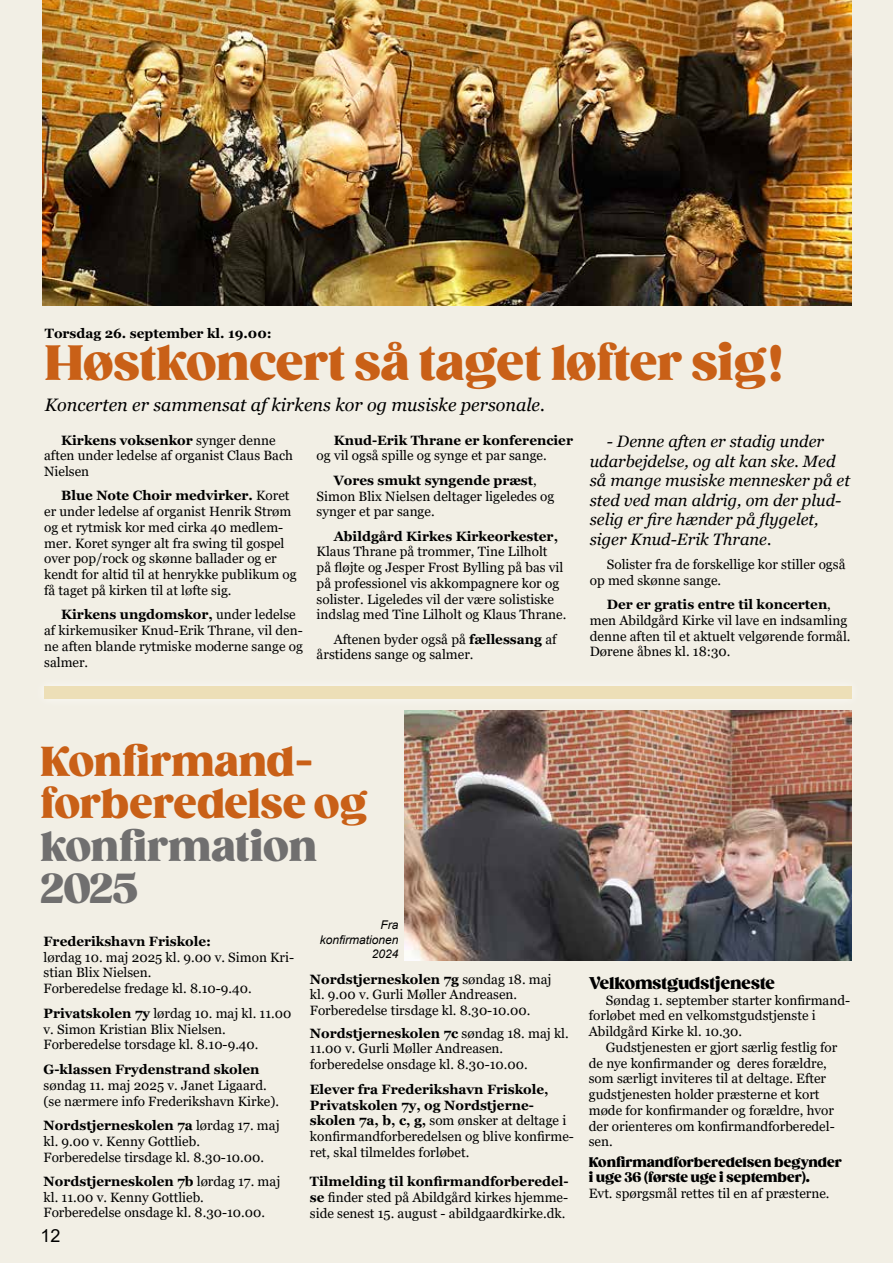
<style>
.page{position:relative;width:893px;height:1263px;background:#f2efe5}
.page>*{position:absolute;margin:0;border:0;box-sizing:border-box;transform-origin:0 0}
.t1{font:800 48px "Gazpacho";color:#c96017}
.t2{font:800 40.5px/42px "Gazpacho";color:#c96017}
.t3{font:800 40.5px/42px "Gazpacho";color:#706f6f}
.t4{font:italic 18px "Georgia";color:#000}
.t5{font:18px "Arial";color:#000}
.t6{font:italic 16.5px/19.5px "Georgia";color:#000}
.t7{font:800 16.5px "Gazpacho";color:#000}
.t8{font:13.5px/15.8px "Georgia";color:#000}
.t9{font:700 13.5px "Georgia";color:#000}
.t10{font:800 13.5px/15.8px "Gazpacho";color:#000}
.t11{font:italic 12px/14.4px "Arial";color:#000;text-align:right}
.s1{font-weight:700}
</style>
<div class="page">
<img style="left:405px;top:710px;width:446px;height:250px">
<div style="left:34px;top:676px;width:827px;height:32px;background:#f3f1e8"></div>
<div style="left:44px;top:686px;width:807px;height:12px;background:#eddfb7"></div>
<img style="left:43px;top:0;width:808px;height:306px">
<p class="t9" style="left:45px;top:324px;width:228px">Torsdag 26. september kl. 19.00:</p>
<h1 class="t1" style="left:45px;top:333px;width:740px">Høstkoncert så taget løfter sig!</h1>
<h3 class="t4" style="left:45px;top:394px;width:502px">Koncerten er sammensat af kirkens kor og musiske personale.</h3>
<p class="t6" style="left:590px;top:432px;width:262px;text-indent:17px">- Denne aften er stadig under udarbejdelse, og alt kan ske. Med så mange musiske mennesker på et sted ved man aldrig, om der plud&shy;selig er fire hænder på flygelet, siger Knud-Erik Thrane.</p>
<p class="t8" style="left:590px;top:557px;width:257px;text-indent:17px">Solister fra de forskellige kor stiller også op med skønne sange.</p>
<p class="t8" style="left:590px;top:597px;width:262px;text-indent:17px"><span class="s1">Der er gratis entre til koncerten</span>, men Abildgård Kirke vil lave en indsamling denne aften til et aktuelt velgørende formål.<br>Dørene åbnes kl. 18:30.</p>
<p class="t8" style="left:44px;top:432px;width:250px;text-indent:17px"><span class="s1">Kirkens voksenkor</span> synger denne aften under ledelse af organist Claus Bach<br>Nielsen</p>
<p class="t8" style="left:44px;top:488px;width:254px;text-indent:17px"><span class="s1">Blue Note Choir medvirker.</span> Koret er under ledelse af organist Henrik Strøm og et rytmisk kor med cirka 40 medlem&shy;mer. Koret synger alt fra swing til gospel over pop/rock og skønne ballader og er kendt for altid til at henrykke publikum og få taget på kirken til at løfte sig.</p>
<p class="t8" style="left:44px;top:607px;width:260px;text-indent:17px"><span class="s1">Kirkens ungdomskor,</span> under ledelse af kirkemusiker Knud-Erik Thrane, vil den&shy;ne aften blande rytmiske moderne sange og salmer.</p>
<p class="t9" style="left:334px;top:431px;width:241px">Knud-Erik Thrane er konferencier</p>
<p class="t8" style="left:317px;top:444px;width:232px;line-height:24.3px;text-align:center">og vil også spille og synge et par sange.<br><span class="s1">Vores smukt syngende præst</span>,</p>
<p class="t8" style="left:317px;top:488px;width:239px">Simon Blix Nielsen deltager ligeledes og synger et par sange.</p>
<p class="t9" style="left:334px;top:527px;width:226px">Abildgård Kirkes Kirkeorkester,</p>
<p class="t8" style="left:317px;top:544px;width:251px">Klaus Thrane på trommer, Tine Lilholt<br>på fløjte og Jesper Frost Bylling på bas vil på professionel vis akkompagnere kor og solister. Ligeledes vil der være solistiske indslag med Tine Lilholt og Klaus Thrane.</p>
<p class="t8" style="left:317px;top:631px;width:241px;text-indent:17px">Aftenen byder også på <span class="s1">fællessang</span> af årstidens sange og salmer.</p>
<h2 class="t2" style="left:40px;top:742px;width:328px">Konfirmand&shy;forberedelse og</h2>
<h2 class="t3" style="left:40px;top:826px;width:278px">konfirmation<br>2025</h2>
<p class="t11" style="left:320px;top:918px;width:80px">Fra konfirmationen<br>2024</p>
<p class="t9" style="left:44px;top:932px;width:169px">Frederikshavn Friskole:</p>
<p class="t8" style="left:44px;top:949px;width:252px">lørdag 10. maj 2025 kl. 9.00 v. Simon Kri&shy;stian Blix Nielsen.<br>Forberedelse fredage kl. 8.10-9.40.</p>
<p class="t8" style="left:44px;top:1005px;width:249px"><span class="s1">Privatskolen 7y</span> lørdag 10. maj kl. 11.00 v. Simon Kristian Blix Nielsen.<br>Forberedelse torsdage kl. 8.10-9.40.</p>
<p class="t9" style="left:44px;top:1061px;width:217px">G-klassen Frydenstrand skolen</p>
<p class="t8" style="left:44px;top:1077px;width:237px">søndag 11. maj 2025 v. Janet Ligaard. (se nærmere info Frederikshavn Kirke).</p>
<p class="t8" style="left:44px;top:1118px;width:238px"><span class="s1">Nordstjerneskolen 7a</span> lørdag 17. maj kl. 9.00 v. Kenny Gottlieb.<br>Forberedelse tirsdage kl. 8.30-10.00.</p>
<p class="t8" style="left:44px;top:1173px;width:238px"><span class="s1">Nordstjerneskolen 7b</span> lørdag 17. maj kl. 11.00 v. Kenny Gottlieb.<br>Forberedelse onsdage kl. 8.30-10.00.</p>
<p class="t8" style="left:310px;top:971px;width:243px"><span class="s1">Nordstjerneskolen 7g</span> søndag 18. maj kl. 9.00 v. Gurli Møller Andreasen.<br>Forberedelse tirsdage kl. 8.30-10.00.</p>
<p class="t8" style="left:310px;top:1025px;width:260px"><span class="s1">Nordstjerneskolen 7c</span> søndag 18. maj kl.<br>11.00 v. Gurli Møller Andreasen. forberedelse onsdage kl. 8.30-10.00.</p>
<p class="t8" style="left:310px;top:1081px;width:265px"><span class="s1">Elever fra Frederikshavn Friskole, Privatskolen 7y, og Nordstjerne&shy;skolen 7a, b, c, g,</span> som ønsker at deltage i konfirmandforberedelsen og blive konfirme&shy;ret, skal tilmeldes forløbet.</p>
<p class="t8" style="left:310px;top:1174px;width:260px;text-align:justify"><span class="s1">Tilmelding til konfirmandforberedel&shy;se</span> finder sted på Abildgård kirkes hjemme&shy;side senest 15. august - abildgaardkirke.dk.</p>
<h3 class="t5" style="left:40px;top:1223px;width:22px">12</h3>
<p class="t7" style="left:589px;top:973px;width:188px">Velkomstgudstjeneste</p>
<p class="t8" style="left:589px;top:992px;width:263px;text-indent:17px">Søndag 1. september starter konfirmand&shy;forløbet med en velkomstgudstjenste i<br>Abildgård Kirke kl. 10.30.</p>
<p class="t8" style="left:589px;top:1040px;width:250px;text-indent:17px">Gudstjenesten er gjort særlig festlig for de nye konfirmander og deres forældre, som særligt inviteres til at deltage. Efter gudstjenesten holder præsterne et kort møde for konfirmander og forældre, hvor der orienteres om konfirmandforberedel&shy;sen.</p>
<p class="t10" style="left:589px;top:1154px;width:254px">Konfirmandforberedelsen begynder i uge 36 (første uge i september).</p>
<p class="t8" style="left:589px;top:1186px;width:242px">Evt. spørgsmål rettes til en af præsterne.</p>
</div>
